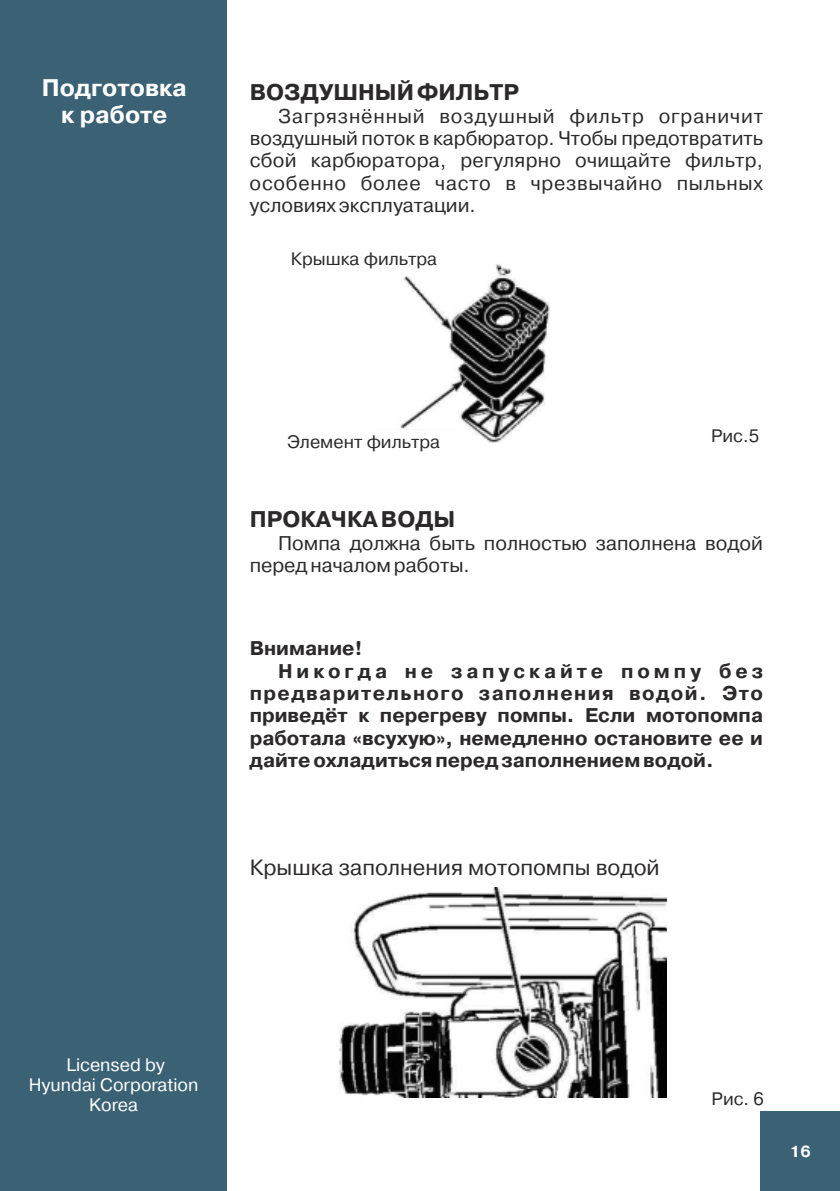
<style>
.page{position:relative;width:840px;height:1191px;background:#fff}
.page>*{position:absolute;margin:0;border:0;box-sizing:border-box;transform-origin:0 0}
.t1{font:700 24px/27px "Pragmatica C";color:#fff;text-align:center}
.t2{font:700 22.6px "Pragmatica C";letter-spacing:.1em;color:#2b2929}
.t3{font:700 22.6px "Pragmatica C";letter-spacing:.08em;color:#2b2929}
.t4{font:22px "Pragmatica C";color:#2b2929}
.t5{font:19.8px/22.4px "Pragmatica C";letter-spacing:-.005em;color:#2b2929;text-align:justify}
.t6{font:700 19.8px "Pragmatica C";color:#2b2929}
.t7{font:700 19.8px "Pragmatica C";letter-spacing:.065em;color:#2b2929}
.t8{font:700 19.8px "Pragmatica C";letter-spacing:.185em;color:#2b2929}
.t9{font:18px "Pragmatica C";letter-spacing:-.005em;color:#2b2929}
.t10{font:18px/20.2px "Pragmatica C";color:#fff;text-align:center}
.t11{font:700 16px "Pragmatica C";color:#fff}
</style>
<div class="page">
<div style="left:760px;top:1111px;width:79px;height:80px;background:#3b6175"></div>
<div style="left:0;top:0;width:227px;height:1191px;background:#3b6175"></div>
<img style="left:400px;top:264px;width:150px;height:179px">
<div style="left:354px;top:429px;width:116px;height:14px;background:#fff"></div>
<div style="left:337px;top:255px;width:116px;height:20px;background:#fff"></div>
<img style="left:339px;top:887px;width:327px;height:210px">
<p class="t1" style="left:42px;top:76px;width:147px">Подготовка к работе</p>
<p class="t2" style="left:249px;top:82px;width:269px">ВОЗДУШ НЫ Й Ф ИЛЬТР</p>
<p class="t5" style="left:249px;top:106px;width:517px;text-indent:28px">Загрязнённы й воздуш ны й ф ильтр ограничит воздуш ны й поток в карбю ратор. Чтобы предотвратить сбой карбю ратора, регулярно очищ айте ф ильтр, особенно более часто в чрезвы чайно пы льны х условиях эксплуатации.</p>
<p class="t9" style="left:291px;top:251px;width:148px">Кры ш ка ф ильтра</p>
<p class="t9" style="left:287px;top:434px;width:155px">Э лем ент ф ильтра</p>
<p class="t9" style="left:710px;top:428px;width:50px">Рис.5</p>
<p class="t3" style="left:249px;top:509px;width:199px">ПРОКАЧКА ВОДЫ</p>
<p class="t5" style="left:249px;top:533px;width:514px;text-indent:28px">П ом па долж на бы ть полностью заполнена водой перед началом работы .</p>
<p class="t6" style="left:249px;top:640px;width:114px">Вним ание!</p>
<p class="t8" style="left:278px;top:662px;width:487px">Н икогда не запускайте пом пу без</p>
<p class="t7" style="left:249px;top:684px;width:514px">предварительного заполнения водой. Э то</p>
<p class="t6" style="left:249px;top:707px;width:515px">приведёт к перегреву пом пы . Если м отопом па</p>
<p class="t6" style="left:249px;top:729px;width:514px">работала «всухую », нем едленно остановите ее и</p>
<p class="t6" style="left:249px;top:751px;width:465px">дайте охладиться перед заполнением водой.</p>
<p class="t4" style="left:249px;top:858px;width:411px">Кры ш ка заполнения м отопом пы водой</p>
<p class="t10" style="left:29px;top:1055px;width:171px">Licensed by<br>Hyundai Corporation<br>Korea</p>
<p class="t9" style="left:711px;top:1090px;width:54px">Рис. 6</p>
<p class="t11" style="left:789px;top:1145px;width:22px">16</p>
</div>
